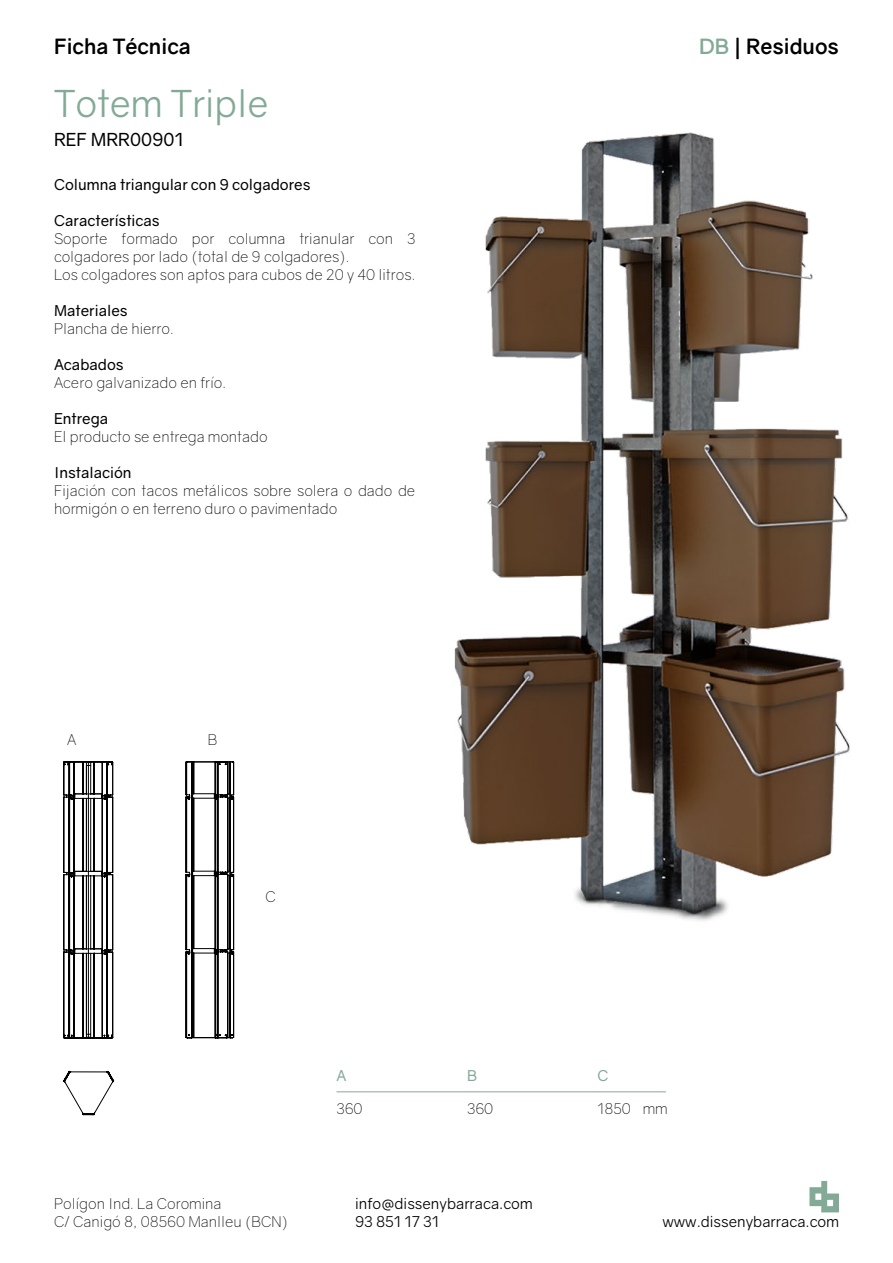
<style>
.page{position:relative;width:893px;height:1263px;background:#fff}
.page>*{position:absolute;margin:0;border:0;box-sizing:border-box;transform-origin:0 0}
.t1{font:37.5px "Gravity";color:#83aa97}
.t2{font:700 21px "Gravity";color:#000}
.t3{font:18px "Gravity";color:#000}
.t4{font:300 15px/18px "Gravity";color:#000}
.t5{font:15px "Gravity";color:#000}
.t6{font:15px/18px "Gravity";color:#000}
.t7{font:15px "Gravity";color:#83aa97}
.s1{color:#83aa97}
</style>
<div class="page">
<svg style="left:809px;top:1181px;width:30px;height:31px"></svg>
<hr style="left:337px;top:1091px;width:329px;height:1px;background:#83aa97">
<img style="left:454px;top:132px;width:397px;height:789px">
<svg style="left:186px;top:761px;width:49px;height:278px"></svg>
<svg style="left:63px;top:1071px;width:51px;height:44px"></svg>
<hr style="left:93px;top:953px;width:1px;height:85px;background:#000">
<hr style="left:93px;top:876px;width:1px;height:73px;background:#000">
<hr style="left:93px;top:798px;width:1px;height:73px;background:#000">
<hr style="left:90px;top:798px;width:1px;height:73px;background:#000">
<hr style="left:90px;top:876px;width:1px;height:73px;background:#000">
<hr style="left:94px;top:876px;width:1px;height:73px;background:#000">
<hr style="left:94px;top:798px;width:1px;height:73px;background:#000">
<hr style="left:94px;top:953px;width:1px;height:85px;background:#000">
<hr style="left:83px;top:953px;width:1px;height:85px;background:#000">
<hr style="left:83px;top:876px;width:1px;height:73px;background:#000">
<hr style="left:83px;top:798px;width:1px;height:73px;background:#000">
<hr style="left:107px;top:797px;width:1px;height:75px;background:#000">
<hr style="left:106px;top:797px;width:1px;height:75px;background:#000">
<hr style="left:112px;top:797px;width:1px;height:75px;background:#000">
<hr style="left:107px;top:875px;width:1px;height:75px;background:#000">
<hr style="left:106px;top:875px;width:1px;height:75px;background:#000">
<hr style="left:112px;top:875px;width:1px;height:75px;background:#000">
<hr style="left:106px;top:952px;width:1px;height:86px;background:#000">
<hr style="left:107px;top:952px;width:1px;height:86px;background:#000">
<hr style="left:112px;top:952px;width:1px;height:86px;background:#000">
<hr style="left:63px;top:762px;width:1px;height:33px;background:#000">
<hr style="left:63px;top:797px;width:1px;height:75px;background:#000">
<hr style="left:64px;top:797px;width:1px;height:75px;background:#000">
<hr style="left:69px;top:797px;width:1px;height:75px;background:#000">
<hr style="left:63px;top:875px;width:1px;height:75px;background:#000">
<hr style="left:64px;top:875px;width:1px;height:75px;background:#000">
<hr style="left:69px;top:875px;width:1px;height:75px;background:#000">
<hr style="left:63px;top:952px;width:1px;height:86px;background:#000">
<hr style="left:64px;top:952px;width:1px;height:86px;background:#000">
<hr style="left:69px;top:952px;width:1px;height:86px;background:#000">
<hr style="left:86px;top:798px;width:1px;height:73px;background:#000">
<hr style="left:86px;top:876px;width:1px;height:73px;background:#000">
<hr style="left:86px;top:953px;width:1px;height:81px;background:#000">
<hr style="left:90px;top:953px;width:1px;height:81px;background:#000">
<hr style="left:74px;top:953px;width:1px;height:85px;background:#000">
<hr style="left:102px;top:953px;width:1px;height:85px;background:#000">
<hr style="left:102px;top:876px;width:1px;height:73px;background:#000">
<hr style="left:102px;top:798px;width:1px;height:73px;background:#000">
<hr style="left:74px;top:876px;width:1px;height:73px;background:#000">
<hr style="left:74px;top:798px;width:1px;height:73px;background:#000">
<svg style="left:64px;top:948px;width:50px;height:7px"></svg>
<svg style="left:64px;top:871px;width:50px;height:7px"></svg>
<svg style="left:64px;top:761px;width:50px;height:39px"></svg>
<svg style="left:64px;top:1034px;width:50px;height:5px"></svg>
<hr style="left:88px;top:763px;width:1px;height:275px;background:#000">
<h2 class="t2" style="left:54px;top:33px;width:138px">Ficha Técnica</h2>
<h2 class="t2" style="left:699px;top:33px;width:141px"><span class="s1">DB</span> | Residuos</h2>
<h1 class="t1" style="left:54px;top:80px;width:216px">Totem Triple</h1>
<p class="t3" style="left:54px;top:128px;width:131px">REF MRR00901</p>
<p class="t5" style="left:54px;top:175px;width:258px">Columna triangular con 9 colgadores</p>
<p class="t5" style="left:54px;top:211px;width:107px">Características</p>
<p class="t4" style="left:54px;top:229px;width:363px">Soporte formado por columna trianular con 3 colgadores por lado (total de 9 colgadores).<br>Los colgadores son aptos para cubos de 20 y 40 litros.</p>
<p class="t5" style="left:54px;top:301px;width:75px">Materiales</p>
<p class="t4" style="left:54px;top:319px;width:121px">Plancha de hierro.</p>
<p class="t5" style="left:54px;top:355px;width:71px">Acabados</p>
<p class="t4" style="left:54px;top:373px;width:174px">Acero galvanizado en frío.</p>
<p class="t5" style="left:54px;top:409px;width:56px">Entrega</p>
<p class="t4" style="left:54px;top:427px;width:215px">El producto se entrega montado</p>
<p class="t5" style="left:54px;top:463px;width:79px">Instalación</p>
<p class="t4" style="left:54px;top:481px;width:363px">Fijación con tacos metálicos sobre solera o dado de hormigón o en terreno duro o pavimentado</p>
<p class="t4" style="left:67px;top:730px;width:11px">A</p>
<p class="t4" style="left:208px;top:730px;width:11px">B</p>
<p class="t4" style="left:266px;top:887px;width:12px">C</p>
<p class="t7" style="left:337px;top:1066px;width:11px">A</p>
<p class="t4" style="left:337px;top:1099px;width:28px">360</p>
<p class="t7" style="left:467px;top:1066px;width:12px">B</p>
<p class="t4" style="left:467px;top:1099px;width:28px">360</p>
<p class="t4" style="left:54px;top:1195px;width:235px">Polígon Ind. La Coromina<br>C/ Canigó 8, 08560 Manlleu (BCN)</p>
<p class="t6" style="left:355px;top:1195px;width:179px">info@dissenybarraca.com<br>93 851 17 31</p>
<p class="t7" style="left:598px;top:1066px;width:13px">C</p>
<p class="t4" style="left:598px;top:1099px;width:71px">1850 mm</p>
<p class="t6" style="left:662px;top:1213px;width:178px">www.dissenybarraca.com</p>
</div>
